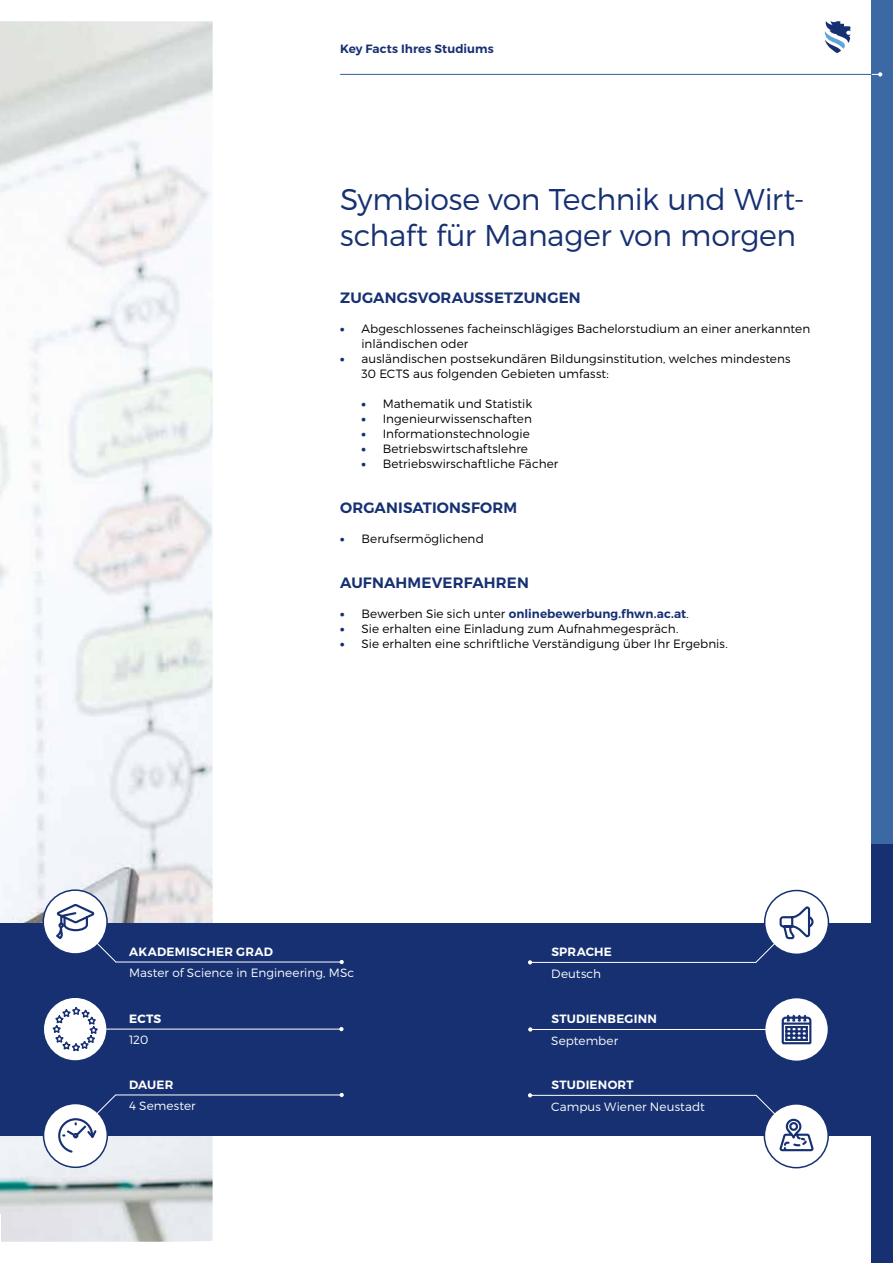
<style>
.page{position:relative;width:893px;height:1263px;background:#fff}
.page>*{position:absolute;margin:0;border:0;box-sizing:border-box;transform-origin:0 0}
.t1{font:300 30px/36px "Montserrat";letter-spacing:-.015em;color:#163072}
.t2{font:600 15px "Montserrat";letter-spacing:.01em;color:#163072}
.t3{font:300 12px/15px "Montserrat";letter-spacing:.005em;color:#000}
.t4{font:300 12px "Montserrat";letter-spacing:.005em;color:#fff}
.t5{font:600 12px "Montserrat";letter-spacing:.005em;color:#163072}
.t6{font:600 12px "Montserrat";letter-spacing:.02em;color:#fff}
.t7{font:700 12px "Montserrat";color:#fff}
.s1{font-weight:900;color:#163072}
.s2{font-weight:900}
.s3{font-weight:300;color:#000}
</style>
<div class="page">
<img style="left:0;top:21px;width:213px;height:1221px">
<div style="left:872px;top:0;width:21px;height:1263px;background:#163072"></div>
<div style="left:872px;top:0;width:21px;height:843px;background:#3b69a4"></div>
<hr style="left:340px;top:74px;width:532px;height:1px;background:#61a4d7">
<svg style="left:872px;top:72px;width:10px;height:5px"></svg>
<svg style="left:825px;top:21px;width:25px;height:32px"></svg>
<div style="left:0;top:923px;width:872px;height:212px;background:#163072"></div>
<svg style="left:43px;top:997px;width:64px;height:64px"></svg>
<div style="left:43px;top:996px;width:65px;height:66px;border:2px solid #163072;border-radius:50%"></div>
<svg style="left:340px;top:960px;width:4px;height:4px"></svg>
<hr style="left:116px;top:962px;width:226px;height:1px;background:#fff">
<div style="left:43px;top:890px;width:64px;height:64px;background:#fff;border-radius:50%"></div>
<div style="left:43px;top:889px;width:65px;height:66px;border:2px solid #163072;border-radius:50%"></div>
<div style="left:44px;top:1103px;width:63px;height:64px;background:#fff;border-radius:50%"></div>
<div style="left:43px;top:1103px;width:65px;height:65px;border:2px solid #163072;border-radius:50%"></div>
<svg style="left:53px;top:902px;width:64px;height:61px"></svg>
<hr style="left:104px;top:1029px;width:238px;height:1px;background:#fff">
<hr style="left:115px;top:1094px;width:226px;height:1px;background:#fff">
<svg style="left:339px;top:1027px;width:5px;height:4px"></svg>
<svg style="left:340px;top:1093px;width:4px;height:4px"></svg>
<svg style="left:57px;top:1094px;width:60px;height:60px"></svg>
<div style="left:765px;top:997px;width:63px;height:64px;background:#fff;border-radius:50%"></div>
<div style="left:764px;top:997px;width:65px;height:65px;border:2px solid #163072;border-radius:50%"></div>
<svg style="left:528px;top:960px;width:4px;height:4px"></svg>
<hr style="left:530px;top:962px;width:226px;height:1px;background:#fff">
<div style="left:765px;top:890px;width:63px;height:64px;background:#fff;border-radius:50%"></div>
<div style="left:764px;top:890px;width:65px;height:65px;border:2px solid #163072;border-radius:50%"></div>
<div style="left:764px;top:1104px;width:64px;height:64px;background:#fff;border-radius:50%"></div>
<div style="left:764px;top:1103px;width:65px;height:65px;border:2px solid #163072;border-radius:50%"></div>
<hr style="left:530px;top:1029px;width:238px;height:1px;background:#fff">
<hr style="left:530px;top:1095px;width:226px;height:1px;background:#fff">
<svg style="left:528px;top:1027px;width:4px;height:4px"></svg>
<svg style="left:528px;top:1093px;width:4px;height:4px"></svg>
<svg style="left:781px;top:1014px;width:31px;height:31px"></svg>
<svg style="left:755px;top:1094px;width:60px;height:69px"></svg>
<svg style="left:755px;top:905px;width:60px;height:58px"></svg>
<svg style="left:50px;top:1006px;width:50px;height:47px;background:#d3d8e4"></svg>
<p class="t5" style="left:340px;top:41px;width:155px">Key Facts Ihres Studiums</p>
<h1 class="t1" style="left:340px;top:181px;width:466px">Symbiose von Technik und Wirt&shy;schaft für Manager von morgen</h1>
<p class="t2" style="left:340px;top:288px;width:242px">ZUGANGSVORAUSSETZUNGEN</p>
<p class="t3" style="left:361px;top:321px;width:450px;text-indent:-21px"><span class="s1">•</span> Abgeschlossenes facheinschlägiges Bachelorstudium an einer anerkannten inländischen oder</p>
<p class="t3" style="left:361px;top:351px;width:431px;text-indent:-21px"><span class="s1">•</span> ausländischen postsekundären Bildungsinstitution, welches mindestens<br>30 ECTS aus folgenden Gebieten umfasst:</p>
<p class="t3" style="left:361px;top:396px;width:172px"><span class="s1">•</span> Mathematik und Statistik</p>
<p class="t3" style="left:361px;top:411px;width:172px"><span class="s1">•</span> Ingenieurwissenschaften</p>
<p class="t3" style="left:361px;top:426px;width:170px"><span class="s1">•</span> Informationstechnologie</p>
<p class="t3" style="left:361px;top:441px;width:168px"><span class="s1">•</span> Betriebswirtschaftslehre</p>
<p class="t3" style="left:361px;top:456px;width:198px"><span class="s1">•</span> Betriebswirschaftliche Fächer</p>
<p class="t2" style="left:340px;top:498px;width:178px">ORGANISATIONSFORM</p>
<p class="t3" style="left:340px;top:531px;width:145px"><span class="s1">•</span> Berufsermöglichend</p>
<p class="t2" style="left:340px;top:573px;width:190px">AUFNAHMEVERFAHREN</p>
<p class="t5" style="left:340px;top:606px;width:350px"><span class="s2">•</span> <span class="s3">Bewerben Sie sich unter</span> onlinebewerbung.fhwn.ac.at<span class="s3">.</span></p>
<p class="t3" style="left:340px;top:621px;width:340px"><span class="s1">•</span> Sie erhalten eine Einladung zum Aufnahmegespräch.</p>
<p class="t3" style="left:340px;top:636px;width:389px"><span class="s1">•</span> Sie erhalten eine schriftliche Verständigung über Ihr Ergebnis.</p>
<p class="t6" style="left:129px;top:944px;width:145px">AKADEMISCHER GRAD</p>
<p class="t4" style="left:129px;top:966px;width:227px">Master of Science in Engineering, MSc</p>
<p class="t7" style="left:129px;top:1011px;width:34px">ECTS</p>
<p class="t4" style="left:129px;top:1033px;width:21px">120</p>
<p class="t6" style="left:129px;top:1077px;width:46px">DAUER</p>
<p class="t4" style="left:129px;top:1098px;width:68px">4 Semester</p>
<p class="t6" style="left:551px;top:944px;width:62px">SPRACHE</p>
<p class="t4" style="left:551px;top:966px;width:51px">Deutsch</p>
<p class="t6" style="left:551px;top:1011px;width:107px">STUDIENBEGINN</p>
<p class="t4" style="left:551px;top:1033px;width:68px">September</p>
<p class="t6" style="left:551px;top:1077px;width:84px">STUDIENORT</p>
<p class="t4" style="left:551px;top:1099px;width:155px">Campus Wiener Neustadt</p>
</div>
